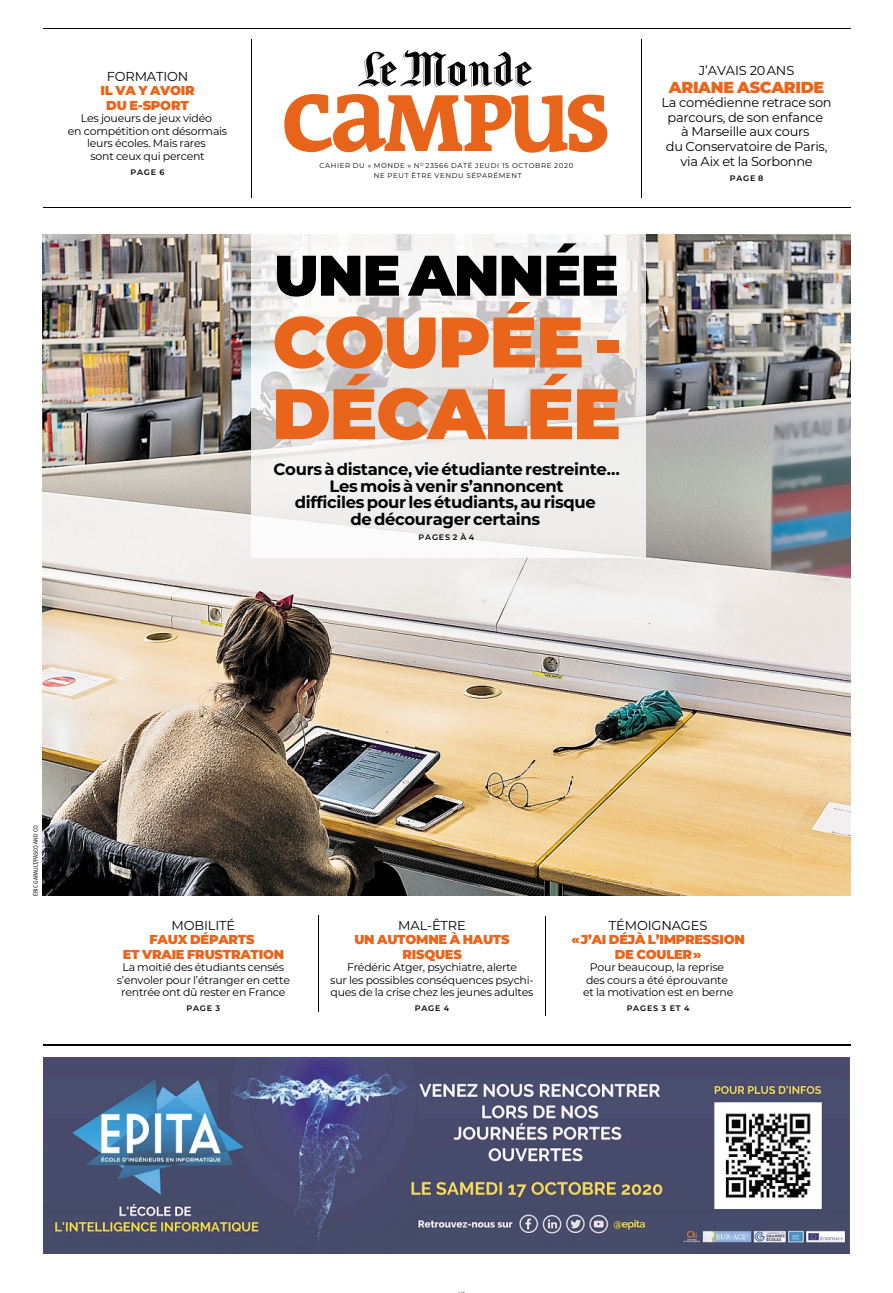
<style>
.page{position:relative;width:893px;height:1293px;background:#fff}
.page>*{position:absolute;margin:0;border:0;box-sizing:border-box;transform-origin:0 0}
.t1{font:900 71.3px/71.7px "Montserrat";letter-spacing:-.02em;color:#e8651b}
.t2{font:900 57.1px "Montserrat";letter-spacing:-.02em;color:#000}
.t3{font:700 16.4px/16.4px "Montserrat";letter-spacing:-.02em;color:#000;text-align:center}
.t4{font:900 15.9px "Montserrat";letter-spacing:-.02em;color:#e8651b}
.t5{font:13px/14.6px "Montserrat";letter-spacing:-.02em;color:#000;text-align:center}
.t6{font:900 13px/14.6px "Montserrat";letter-spacing:-.02em;color:#e8651b;text-align:center}
.t7{font:11px/12.4px "Montserrat";letter-spacing:-.02em;color:#000;text-align:center}
.t8{font:600 8px "Montserrat";letter-spacing:.1em;color:#000}
.t9{font:7px/10px "Montserrat";letter-spacing:.09em;color:#000;text-align:center}
.t10{font:6.5px "Source Sans Pro";color:#000;scale:.87 1}
</style>
<div class="page">
<img style="left:43px;top:234px;width:807px;height:662px">
<img style="left:251px;top:234px;width:394px;height:323px">
<hr style="left:43px;top:28px;width:807px;height:1px;background:#000">
<hr style="left:43px;top:207px;width:807px;height:1px;background:#000">
<hr style="left:641px;top:39px;width:1px;height:159px;background:#000">
<hr style="left:43px;top:1044px;width:807px;height:2px;background:#000">
<hr style="left:318px;top:916px;width:1px;height:96px;background:#000">
<hr style="left:545px;top:916px;width:1px;height:99px;background:#000">
<svg style="left:284px;top:94px;width:323px;height:59px"></svg>
<svg style="left:358px;top:50px;width:174px;height:37px"></svg>
<hr style="left:251px;top:39px;width:1px;height:159px;background:#000">
<img style="left:44px;top:1057px;width:805px;height:196px">
<p class="t5" style="left:107px;top:68px;width:83px">FORMATION</p>
<p class="t6" style="left:101px;top:83px;width:96px">IL VA Y AVOIR<br>DU E-SPORT</p>
<p class="t7" style="left:68px;top:112px;width:161px">Les joueurs de jeux vidéo<br>en compétition ont désormais leurs écoles. Mais rares<br>sont ceux qui percent</p>
<p class="t8" style="left:131px;top:166px;width:36px">PAGE 6</p>
<p class="t9" style="left:319px;top:161px;width:255px">CAHIER DU « MONDE » N<sup>O</sup> 23566 DATÉ JEUDI 15 OCTOBRE 2020<br>NE PEUT ÊTRE VENDU SÉPARÉMENT</p>
<h2 class="t2" style="left:274px;top:232px;width:346px">UNE ANNÉE</h2>
<h1 class="t1" style="left:272px;top:302px;width:351px">COUPÉE -<br>DÉCALÉE</h1>
<h3 class="t3" style="left:274px;top:460px;width:348px">Cours à distance, vie étudiante restreinte… Les mois à venir s’annoncent<br>difficiles pour les étudiants, au risque<br>de décourager certains</h3>
<p class="t8" style="left:419px;top:531px;width:57px">PAGES 2 À 4</p>
<p class="t5" style="left:699px;top:62px;width:97px">J’AVAIS 20ANS</p>
<h3 class="t4" style="left:669px;top:75px;width:157px">ARIANE ASCARIDE</h3>
<p class="t5" style="left:662px;top:95px;width:172px">La comédienne retrace son parcours, de son enfance<br>à Marseille aux cours<br>du Conservatoire de Paris, via Aix et la Sorbonne</p>
<p class="t8" style="left:730px;top:172px;width:35px">PAGE 8</p>
<p class="t10" style="left:32px;top:896px;width:82px;rotate:-90deg">ÉRIC GARAULT/PASCO AND CO</p>
<p class="t5" style="left:172px;top:917px;width:65px">MOBILITÉ</p>
<p class="t6" style="left:123px;top:931px;width:163px">FAUX DÉPARTS<br>ET VRAIE FRUSTRATION</p>
<p class="t7" style="left:117px;top:961px;width:175px">La moitié des étudiants censés s’envoler pour l’étranger en cette rentrée ont dû rester en France</p>
<p class="t8" style="left:186px;top:1002px;width:35px">PAGE 3</p>
<p class="t5" style="left:398px;top:917px;width:69px">MAL-ÊTRE</p>
<p class="t6" style="left:354px;top:931px;width:157px">UN AUTOMNE À HAUTS<br>RISQUES</p>
<p class="t7" style="left:330px;top:961px;width:205px">Frédéric Atger, psychiatre, alerte<br>sur les possibles conséquences psychi&shy;ques de la crise chez les jeunes adultes</p>
<p class="t8" style="left:415px;top:1002px;width:36px">PAGE 4</p>
<p class="t5" style="left:609px;top:917px;width:100px">TÉMOIGNAGES</p>
<p class="t6" style="left:571px;top:931px;width:175px">«J’AI DÉJÀ L’IMPRESSION<br>DE COULER»</p>
<p class="t7" style="left:583px;top:961px;width:152px">Pour beaucoup, la reprise des cours a été éprouvante et la motivation est en berne</p>
<p class="t8" style="left:627px;top:1002px;width:64px">PAGES 3 ET 4</p>
</div>
